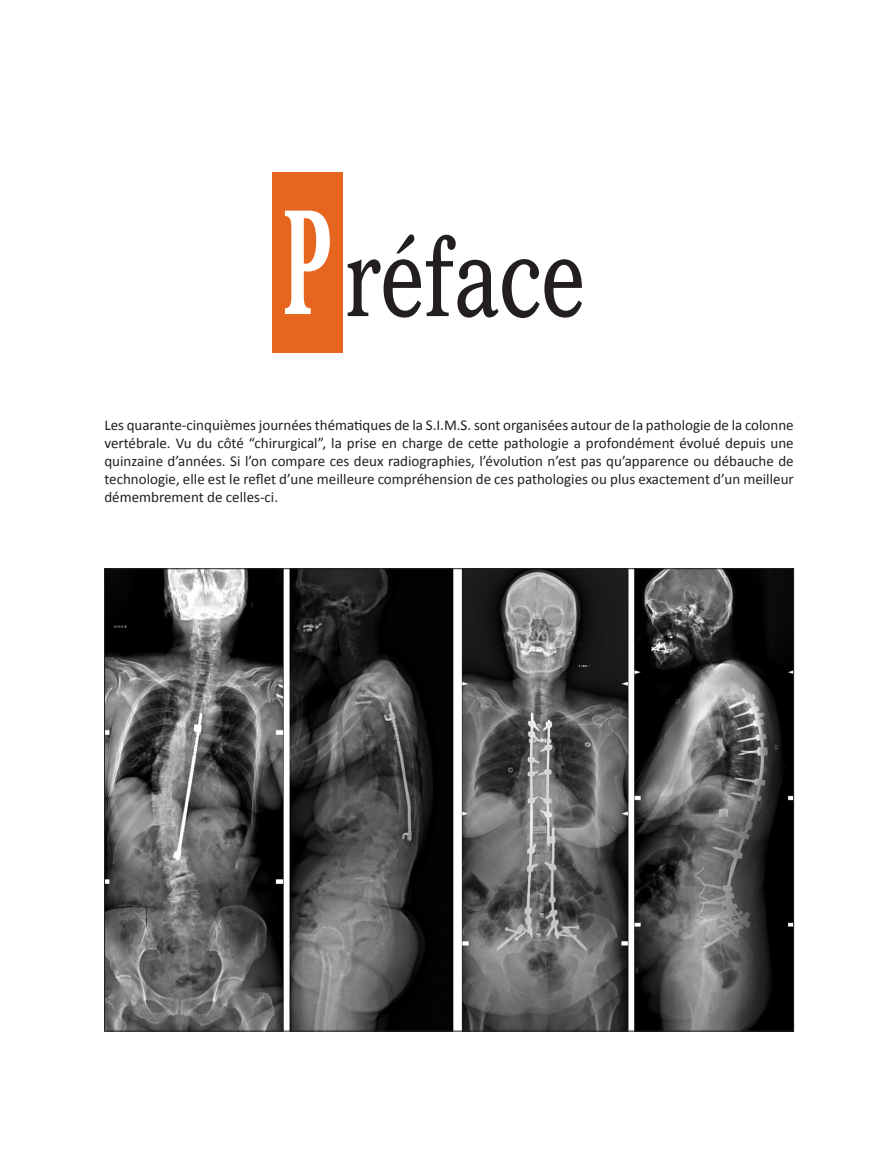
<style>
.page{position:relative;width:895px;height:1154px;background:#fff}
.page>*{position:absolute;margin:0;border:0;box-sizing:border-box;transform-origin:0 0}
.t1{font:700 144px "Imperial BT";color:#fff;scale:.5 1}
.t2{font:108px "Imperial BT";color:#231f20;scale:.75 1}
.t3{font:15px/18px "Calibri";color:#231f20;text-align:justify}
</style>
<div class="page">
<div style="left:272px;top:172px;width:70px;height:181px;background:#e7661f"></div>
<img style="left:106px;top:570px;width:685px;height:459px">
<p class="t1" style="left:283px;top:174px;width:98px">P</p>
<p class="t2" style="left:345px;top:211px;width:321px">réface</p>
<p class="t3" style="left:104px;top:416px;width:690px">Les quarante-cinquièmes journées thématiques de la S.I.M.S. sont organisées autour de la pathologie de la colonne vertébrale. Vu du côté “chirurgical”, la prise en charge de cette pathologie a profondément évolué depuis une quinzaine d’années. Si l’on compare ces deux radiographies, l’évolution n’est pas qu’apparence ou débauche de technologie, elle est le reflet d’une meilleure compréhension de ces pathologies ou plus exactement d’un meilleur démembrement de celles-ci.</p>
</div>
